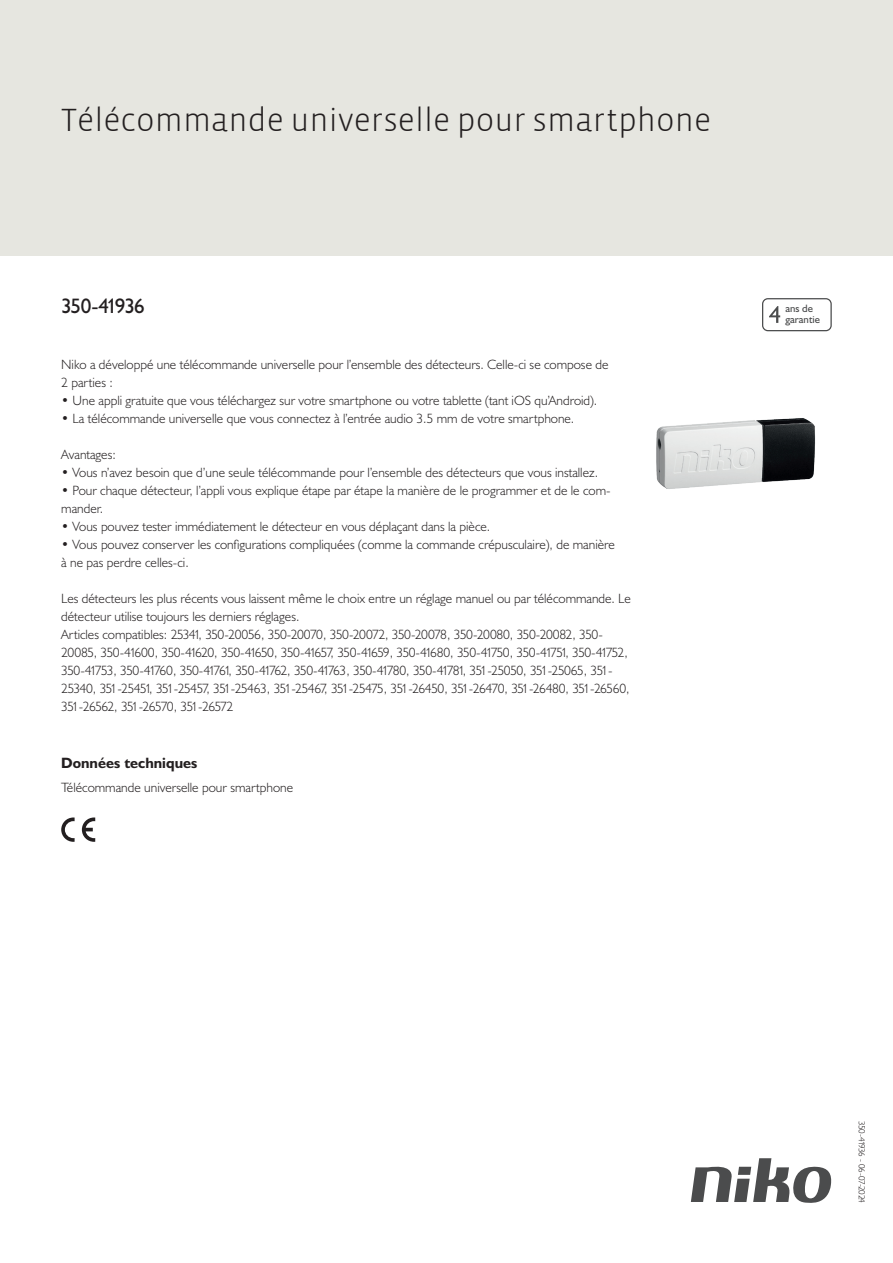
<style>
.page{position:relative;width:893px;height:1263px;background:#fff}
.page>*{position:absolute;margin:0;border:0;box-sizing:border-box;transform-origin:0 0}
.Title_datasheets{font:300 33px "Vista Sans";color:#231f20}
.Article_number{font:21px "Humanist 521 BT";letter-spacing:-.055em;color:#231f20}
.Titles_parts{font:700 15px "Humanist 521 BT";color:#231f20}
.Platte_tekst_CAB{font:300 13.5px/18px "Humanist 521 BT";color:#231f20}
.Platte_tekst_CAB-2{font:300 13.5px/18px "Humanist 521 BT";letter-spacing:-.03em;color:#231f20}
.t1{font:10.8px/10.8px "Humanist 521 BT";color:#4b4c4d}
.Revision{font:300 9px "Humanist 521 BT";letter-spacing:-.06em;color:#231f20}
</style>
<div class="page">
<svg style="left:691px;top:1158px;width:141px;height:45px"></svg>
<div style="left:0;top:0;width:893px;height:255px;background:#e6e6e0"></div>
<svg style="left:82px;top:817px;width:13px;height:25px"></svg>
<svg style="left:61px;top:817px;width:14px;height:25px"></svg>
<svg style="left:762px;top:298px;width:70px;height:33px"></svg>
<img style="left:656px;top:418px;width:159px;height:71px">
<p class="Title_datasheets" style="left:61px;top:100px;width:651px">Télécommande universelle pour smartphone</p>
<p class="Article_number" style="left:61px;top:293px;width:85px">350-41936</p>
<p class="t1" style="left:785px;top:303px;width:36px">ans de garantie</p>
<p class="Platte_tekst_CAB" style="left:61px;top:355px;width:549px">Niko a développé une télécommande universelle pour l’ensemble des détecteurs. Celle-ci se compose de<br>2 parties :</p>
<p class="Platte_tekst_CAB" style="left:61px;top:391px;width:538px">• Une appli gratuite que vous téléchargez sur votre smartphone ou votre tablette (tant iOS qu’Android).</p>
<p class="Platte_tekst_CAB" style="left:61px;top:409px;width:514px">• La télécommande universelle que vous connectez à l’entrée audio 3.5 mm de votre smartphone.</p>
<p class="Platte_tekst_CAB" style="left:61px;top:445px;width:56px">Avantages:</p>
<p class="Platte_tekst_CAB" style="left:61px;top:463px;width:538px">• Vous n’avez besoin que d’une seule télécommande pour l’ensemble des détecteurs que vous installez.</p>
<p class="Platte_tekst_CAB" style="left:61px;top:481px;width:551px">• Pour chaque détecteur, l’appli vous explique étape par étape la manière de le programmer et de le com&shy;mander.</p>
<p class="Platte_tekst_CAB" style="left:61px;top:517px;width:430px">• Vous pouvez tester immédiatement le détecteur en vous déplaçant dans la pièce.</p>
<p class="Platte_tekst_CAB" style="left:61px;top:535px;width:555px">• Vous pouvez conserver les configurations compliquées (comme la commande crépusculaire), de manière à ne pas perdre celles-ci.</p>
<p class="Platte_tekst_CAB-2" style="left:61px;top:589px;width:571px">Les détecteurs les plus récents vous laissent même le choix entre un réglage manuel ou par télécommande. Le détecteur utilise toujours les derniers réglages.<br>Articles compatibles: 25341, 350-20056, 350-20070, 350-20072, 350-20078, 350-20080, 350-20082, 350- 20085, 350-41600, 350-41620, 350-41650, 350-41657, 350-41659, 350-41680, 350-41750, 350-41751, 350-41752, 350-41753, 350-41760, 350-41761, 350-41762, 350-41763, 350-41780, 350-41781, 351-25050, 351-25065, 351- 25340, 351-25451, 351-25457, 351-25463, 351-25467, 351-25475, 351-26450, 351-26470, 351-26480, 351-26560, 351-26562, 351-26570, 351-26572</p>
<p class="Titles_parts" style="left:61px;top:753px;width:138px">Données techniques</p>
<p class="Platte_tekst_CAB" style="left:61px;top:778px;width:233px">Télécommande universelle pour smartphone</p>
<p class="Revision" style="left:868px;top:1121px;width:83px;rotate:90deg">350-41936 - 06-07-2024</p>
</div>
